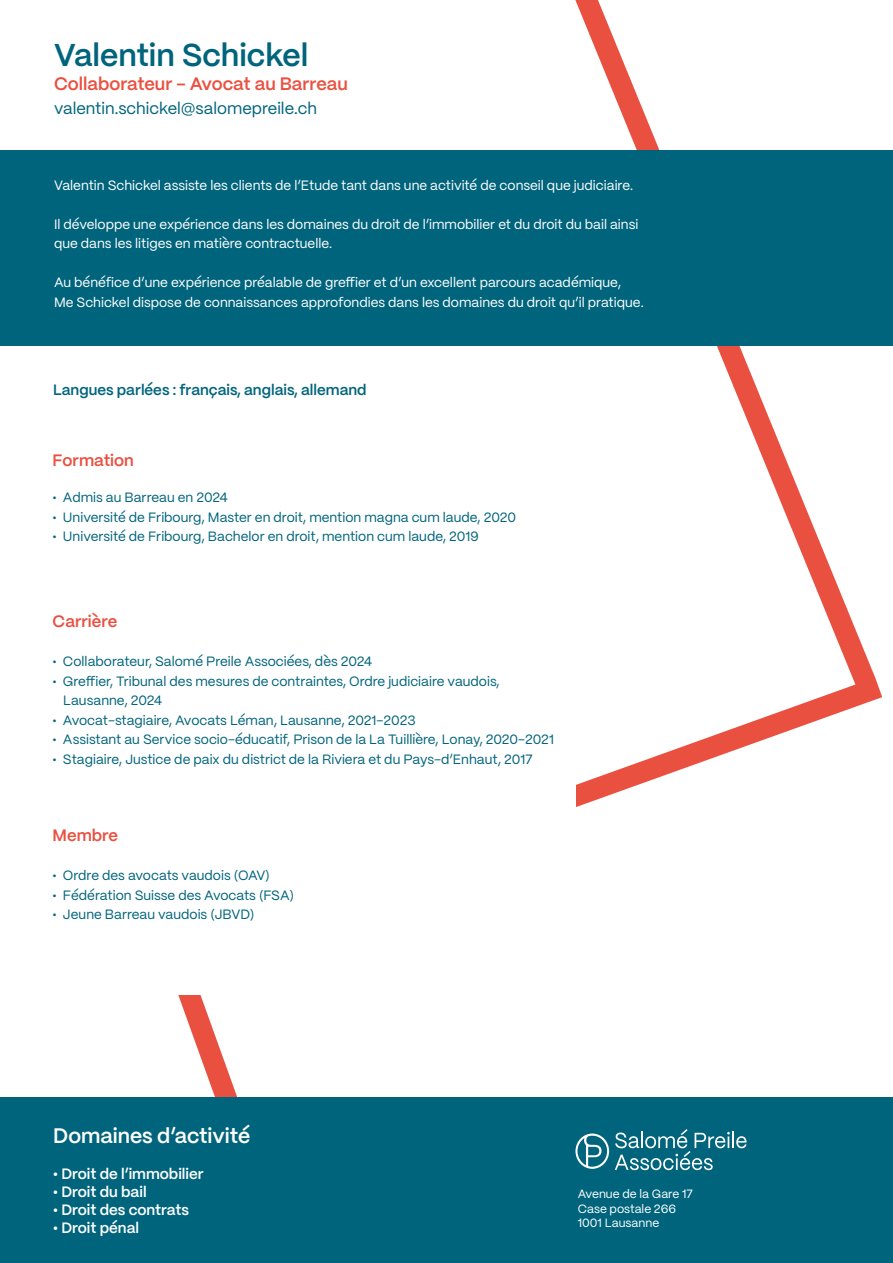
<style>
.page{position:relative;width:893px;height:1263px;background:#fff}
.page>*{position:absolute;margin:0;border:0;box-sizing:border-box;transform-origin:0 0}
.t1{font:600 31.5px "PP Mori";color:#00647c}
.t2{font:600 21px "PP Mori";color:#fff}
.t3{font:600 18px "PP Mori";color:#ea5040}
.t4{font:16.5px "PP Mori";color:#00647c}
.t5{font:600 16.5px "PP Mori";color:#ea5040}
.t6{font:600 15px "PP Mori";color:#fff}
.t7{font:600 15px "PP Mori";color:#00647c}
.t8{font:13.5px/19.5px "PP Mori";color:#00647c}
.t9{font:13.5px/19.5px "PP Mori";color:#fff}
.t10{font:12px/14.4px "PP Mori";color:#fff}
</style>
<div class="page">
<svg style="left:575px;top:0;width:300px;height:677px"></svg>
<svg style="left:576px;top:677px;width:306px;height:130px"></svg>
<svg style="left:157px;top:995px;width:140px;height:103px"></svg>
<div style="left:0;top:1098px;width:893px;height:165px;background:#00647c"></div>
<svg style="left:575px;top:1133px;width:34px;height:36px"></svg>
<svg style="left:615px;top:1129px;width:132px;height:41px"></svg>
<div style="left:0;top:150px;width:893px;height:195px;background:#00647c"></div>
<h1 class="t1" style="left:54px;top:28px;width:256px">Valentin Schickel</h1>
<h3 class="t3" style="left:54px;top:68px;width:295px">Collaborateur - Avocat au Barreau</h3>
<p class="t4" style="left:54px;top:94px;width:265px">valentin.schickel@salomepreile.ch</p>
<p class="t9" style="left:54px;top:175px;width:581px">Valentin Schickel assiste les clients de l’Etude tant dans une activité de conseil que judiciaire.</p>
<p class="t9" style="left:54px;top:214px;width:586px">Il développe une expérience dans les domaines du droit de l’immobilier et du droit du bail ainsi que dans les litiges en matière contractuelle.</p>
<p class="t9" style="left:54px;top:272px;width:591px">Au bénéfice d’une expérience préalable de greffier et d’un excellent parcours académique,<br>Me Schickel dispose de connaissances approfondies dans les domaines du droit qu’il pratique.</p>
<p class="t7" style="left:53px;top:376px;width:315px">Langues parlées : français, anglais, allemand</p>
<p class="t5" style="left:53px;top:446px;width:83px">Formation</p>
<p class="t8" style="left:53px;top:487px;width:177px">• Admis au Barreau en 2024</p>
<p class="t8" style="left:53px;top:506px;width:465px">• Université de Fribourg, Master en droit, mention magna cum laude, 2020</p>
<p class="t8" style="left:53px;top:526px;width:428px">• Université de Fribourg, Bachelor en droit, mention cum laude, 2019</p>
<p class="t5" style="left:53px;top:607px;width:66px">Carrière</p>
<p class="t8" style="left:53px;top:651px;width:321px">• Collaborateur, Salomé Preile Associées, dès 2024</p>
<p class="t8" style="left:63px;top:670px;width:438px;text-indent:-11px">• Greffier, Tribunal des mesures de contraintes, Ordre judiciaire vaudois,<br>Lausanne, 2024</p>
<p class="t8" style="left:53px;top:709px;width:364px">• Avocat-stagiaire, Avocats Léman, Lausanne, 2021-2023</p>
<p class="t8" style="left:53px;top:729px;width:503px">• Assistant au Service socio-éducatif, Prison de la La Tuillière, Lonay, 2020-2021</p>
<p class="t8" style="left:53px;top:748px;width:481px">• Stagiaire, Justice de paix du district de la Riviera et du Pays-d’Enhaut, 2017</p>
<p class="t5" style="left:53px;top:821px;width:67px">Membre</p>
<p class="t8" style="left:53px;top:865px;width:219px">• Ordre des avocats vaudois (OAV)</p>
<p class="t8" style="left:53px;top:884px;width:243px">• Fédération Suisse des Avocats (FSA)</p>
<p class="t8" style="left:53px;top:904px;width:203px">• Jeune Barreau vaudois (JBVD)</p>
<h2 class="t2" style="left:53px;top:1118px;width:198px">Domaines d’activité</h2>
<p class="t6" style="left:53px;top:1161px;width:152px">• Droit de l’immobilier</p>
<p class="t6" style="left:53px;top:1179px;width:95px">• Droit du bail</p>
<p class="t6" style="left:53px;top:1197px;width:137px">• Droit des contrats</p>
<p class="t6" style="left:53px;top:1215px;width:87px">• Droit pénal</p>
<p class="t10" style="left:578px;top:1186px;width:117px">Avenue de la Gare 17<br>Case postale 266<br>1001 Lausanne</p>
</div>
